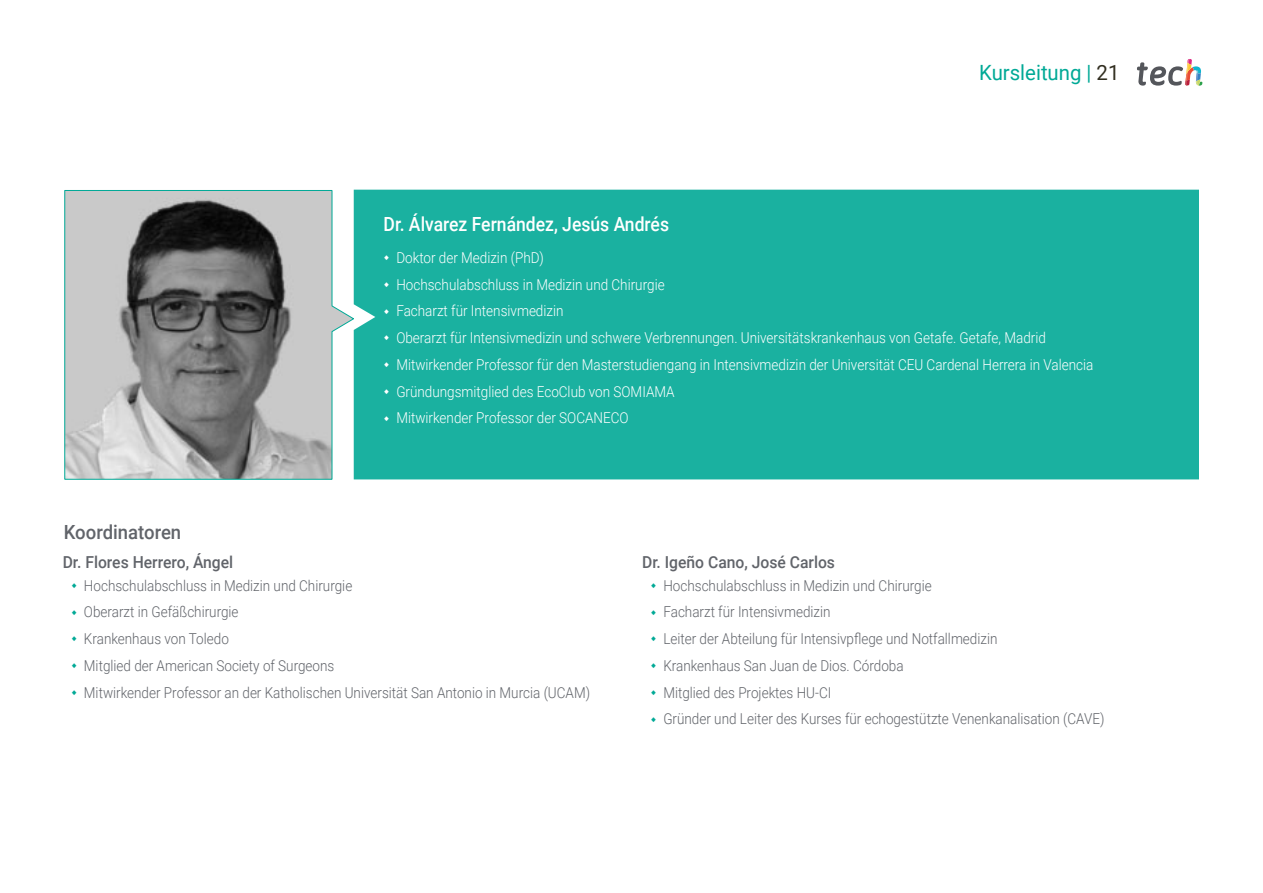
<style>
.page{position:relative;width:1263px;height:893px;background:#fff}
.page>*{position:absolute;margin:0;border:0;box-sizing:border-box;transform-origin:0 0}
.t1{font:21px "Roboto";color:#00a996}
.t2{font:500 19.5px "Roboto";color:#fff;scale:.9 1}
.t3{font:500 19.5px "Roboto";color:#61646a;scale:.95 1}
.t4{font:500 16.5px "Roboto";color:#61646a;scale:.95 1}
.t5{font:300 15px/26.7px "Roboto";color:#61646a;scale:.9 1}
.t6{font:300 15px/26.7px "Roboto";color:#fff;scale:.9 1}
.s1{color:#312e20}
</style>
<div class="page">
<svg style="left:1137px;top:59px;width:65px;height:27px"></svg>
<div style="left:354px;top:190px;width:845px;height:289px;background:#1ab1a0"></div>
<svg style="left:64px;top:190px;width:290px;height:290px;background:#9ea0a0"></svg>
<svg style="left:384px;top:255px;width:5px;height:5px"></svg>
<svg style="left:384px;top:282px;width:5px;height:5px"></svg>
<svg style="left:384px;top:309px;width:5px;height:5px"></svg>
<svg style="left:384px;top:335px;width:5px;height:5px"></svg>
<svg style="left:384px;top:362px;width:5px;height:5px"></svg>
<svg style="left:384px;top:389px;width:5px;height:5px"></svg>
<svg style="left:384px;top:416px;width:5px;height:5px"></svg>
<h1 class="t1" style="left:979px;top:57px;width:142px">Kursleitung | <span class="s1">21</span></h1>
<h2 class="t2" style="left:384px;top:210px;width:319px">Dr. Álvarez Fernández, Jesús Andrés</h2>
<p class="t6" style="left:396px;top:244px;width:776px">Doktor der Medizin (PhD)<br>Hochschulabschluss in Medizin und Chirurgie<br>Facharzt für Intensivmedizin<br>Oberarzt für Intensivmedizin und schwere Verbrennungen. Universitätskrankenhaus von Getafe. Getafe, Madrid Mitwirkender Professor für den Masterstudiengang in Intensivmedizin der Universität CEU Cardenal Herrera in Valencia Gründungsmitglied des EcoClub von SOMIAMA<br>Mitwirkender Professor der SOCANECO</p>
<h2 class="t3" style="left:64px;top:518px;width:125px">Koordinatoren</h2>
<p class="t4" style="left:63px;top:551px;width:181px">Dr. Flores Herrero, Ángel</p>
<p class="t5" style="left:84px;top:571px;width:564px">Hochschulabschluss in Medizin und Chirurgie<br>Oberarzt in Gefäßchirurgie<br>Krankenhaus von Toledo<br>Mitglied der American Society of Surgeons<br>Mitwirkender Professor an der Katholischen Universität San Antonio in Murcia (UCAM)</p>
<p class="t4" style="left:642px;top:551px;width:205px">Dr. Igeño Cano, José Carlos</p>
<p class="t5" style="left:663px;top:571px;width:492px">Hochschulabschluss in Medizin und Chirurgie<br>Facharzt für Intensivmedizin<br>Leiter der Abteilung für Intensivpflege und Notfallmedizin<br>Krankenhaus San Juan de Dios. Córdoba<br>Mitglied des Projektes HU-CI<br>Gründer und Leiter des Kurses für echogestützte Venenkanalisation (CAVE)</p>
</div>
